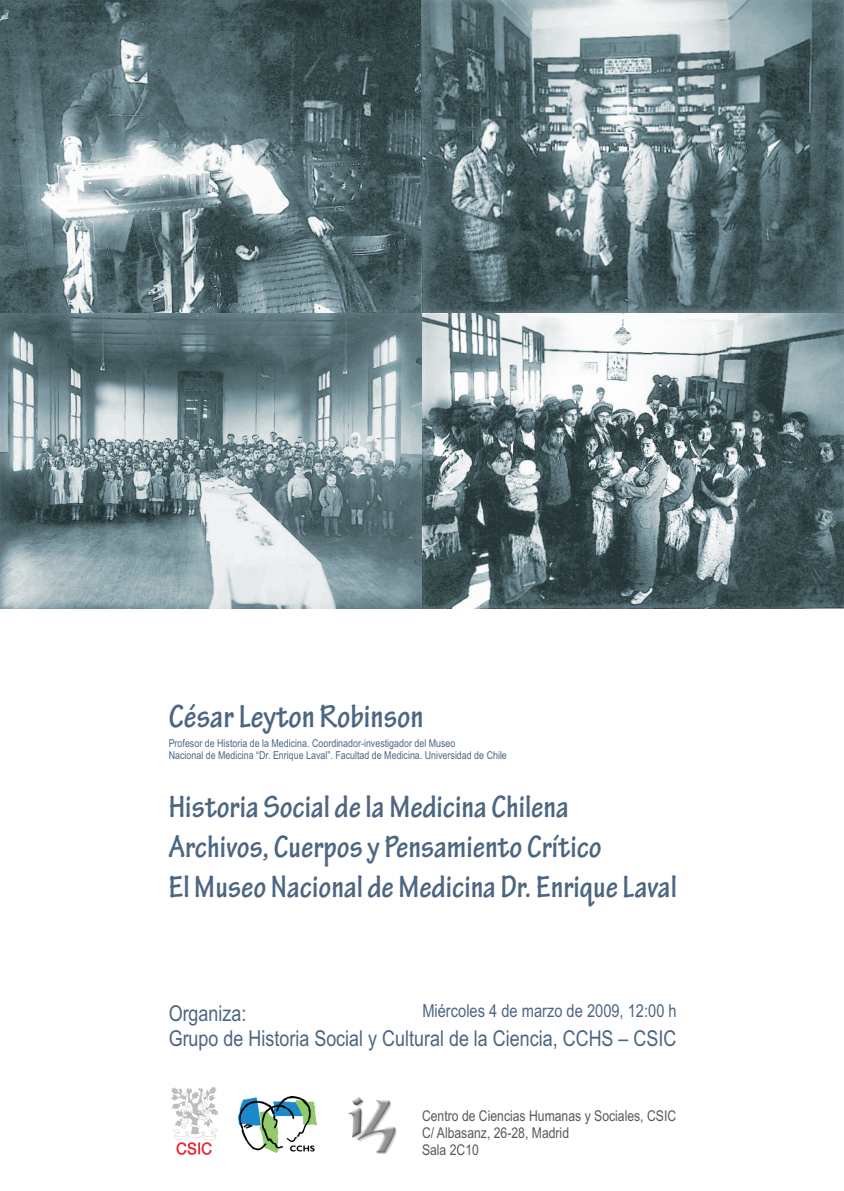
<style>
.page{position:relative;width:844px;height:1191px;background:#fff}
.page>*{position:absolute;margin:0;border:0;box-sizing:border-box;transform-origin:0 0}
.t1{font:700 condensed 34.21px "Tekton Pro";color:#4c6681}
.t2{font:700 condensed 33.07px/39.9px "Tekton Pro";color:#4c6681}
.t3{font:21.88px "Arial Narrow";color:#4c6681}
.t4{font:17.85px "Arial Narrow";color:#4c6681}
.t5{font:14.88px/16.8px "Arial Narrow";color:#57585a}
.t6{font:10.85px/12.2px "Arial Narrow";color:#4c6681}
</style>
<div class="page">
<img style="left:238px;top:1096px;width:78px;height:56px">
<img style="left:348px;top:1097px;width:49px;height:56px">
<img style="left:171px;top:1087px;width:47px;height:68px">
<img style="left:0;top:0;width:843px;height:313px">
<img style="left:0;top:313px;width:843px;height:295px">
<h1 class="t1" style="left:169px;top:704px;width:256px">César Leyton Robinson</h1>
<p class="t6" style="left:169px;top:738px;width:339px">Profesor de Historia de la Medicina. Coordinador-investigador del Museo<br>Nacional de Medicina “Dr. Enrique Laval”. Facultad de Medicina. Universidad de Chile</p>
<h2 class="t2" style="left:169px;top:791px;width:509px">Historia Social de la Medicina Chilena<br>Archivos, Cuerpos y Pensamiento Crítico<br>El Museo Nacional de Medicina Dr. Enrique Laval</h2>
<h3 class="t3" style="left:169px;top:1005px;width:79px">Organiza:</h3>
<h3 class="t4" style="left:422px;top:1003px;width:256px">Miércoles 4 de marzo de 2009, 12:00 h</h3>
<h3 class="t3" style="left:169px;top:1029px;width:509px">Grupo de Historia Social y Cultural de la Ciencia, CCHS – CSIC</h3>
<h3 class="t5" style="left:422px;top:1109px;width:256px">Centro de Ciencias Humanas y Sociales, CSIC<br>C/ Albasanz, 26-28, Madrid<br>Sala 2C10</h3>
</div>
